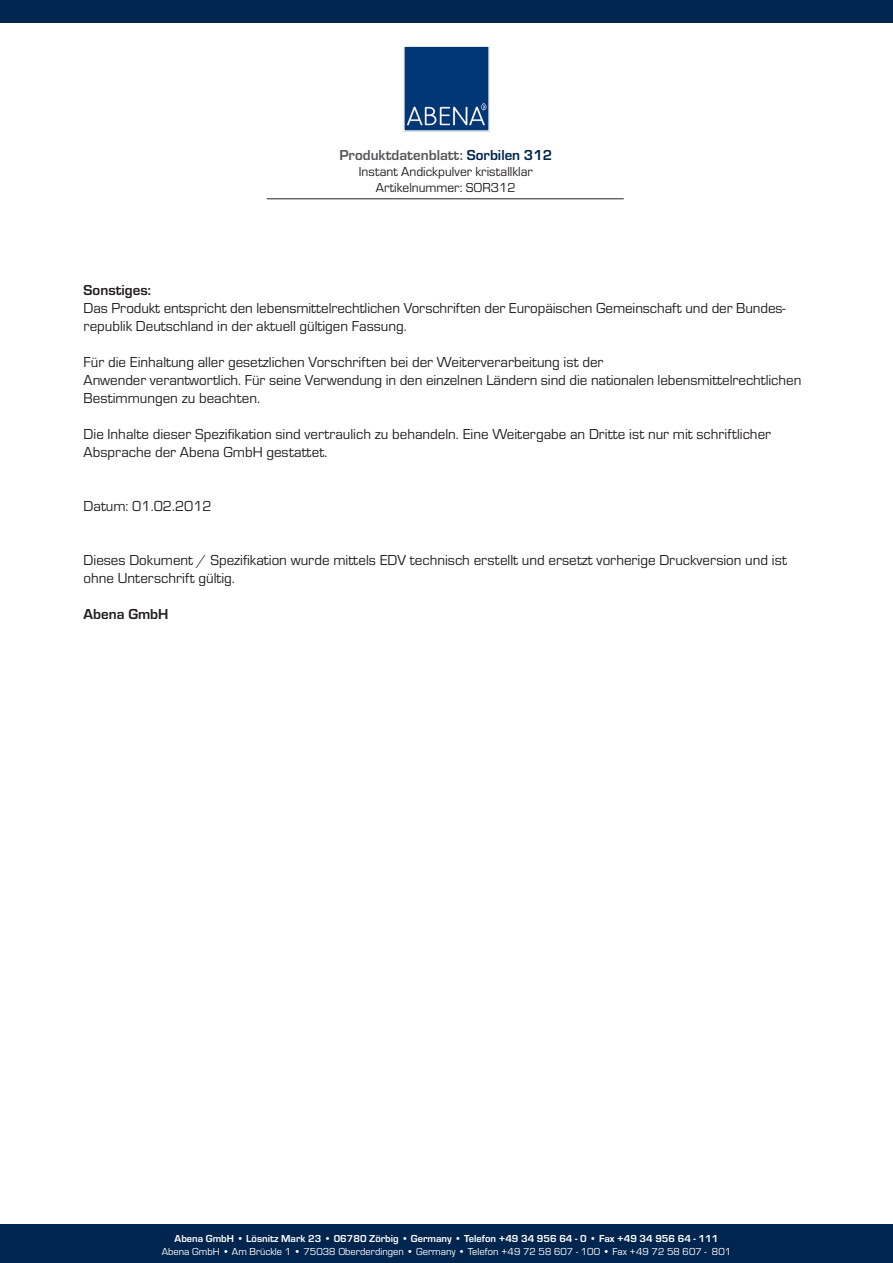
<style>
.page{position:relative;width:893px;height:1263px;background:#fff}
.page>*{position:absolute;margin:0;border:0;box-sizing:border-box;transform-origin:0 0}
.t1{font:15px/18px "Eurostile";color:#231f20}
.t2{font:700 15px "Eurostile";color:#57585a}
.t3{font:700 15px "Eurostile";color:#231f20}
.t4{font:13.5px "Eurostile";color:#231f20}
.t5{font:10.5px "Eurostile";color:#fff}
.t6{font:700 10.5px "Eurostile";color:#fff}
.s1{color:#00254e}
</style>
<div class="page">
<img style="left:406px;top:48px;width:81px;height:81px">
<div style="left:403px;top:45px;width:87px;height:87px;border:2px solid #fff"></div>
<div style="left:0;top:0;width:893px;height:23px;background:#00254e"></div>
<div style="left:0;top:1225px;width:893px;height:38px;background:#00254e"></div>
<hr style="left:267px;top:198px;width:357px;height:1px;background:#231f20">
<p class="t2" style="left:339px;top:146px;width:214px">Produktdatenblatt: <span class="s1">Sorbilen 312</span></p>
<p class="t4" style="left:359px;top:164px;width:175px">Instant Andickpulver kristallklar</p>
<p class="t4" style="left:376px;top:180px;width:141px">Artikelnummer: SOR312</p>
<p class="t3" style="left:84px;top:281px;width:69px">Sonstiges:</p>
<p class="t1" style="left:84px;top:299px;width:703px">Das Produkt entspricht den lebensmittelrechtlichen Vorschriften der Europäischen Gemeinschaft und der Bundes&shy;republik Deutschland in der aktuell gültigen Fassung.</p>
<p class="t1" style="left:84px;top:353px;width:521px">Für die Einhaltung aller gesetzlichen Vorschriften bei der Weiterverarbeitung ist der</p>
<p class="t1" style="left:84px;top:371px;width:719px">Anwender verantwortlich. Für seine Verwendung in den einzelnen Ländern sind die nationalen lebensmittelrechtlichen<br>Bestimmungen zu beachten.</p>
<p class="t1" style="left:84px;top:425px;width:689px">Die Inhalte dieser Spezifikation sind vertraulich zu behandeln. Eine Weitergabe an Dritte ist nur mit schriftlicher<br>Absprache der Abena GmbH gestattet.</p>
<p class="t1" style="left:84px;top:497px;width:130px">Datum: 01.02.2012</p>
<p class="t1" style="left:84px;top:551px;width:705px">Dieses Dokument / Spezifikation wurde mittels EDV technisch erstellt und ersetzt vorherige Druckversion und ist ohne Unterschrift gültig.</p>
<p class="t3" style="left:84px;top:605px;width:86px">Abena GmbH</p>
<p class="t6" style="left:175px;top:1233px;width:545px">Abena GmbH • Lösnitz Mark 23 • 06780 Zörbig • Germany • Telefon +49 34 956 64 - 0 • Fax +49 34 956 64 - 111</p>
<p class="t5" style="left:162px;top:1245px;width:571px">Abena GmbH • Am Brückle 1 • 75038 Oberderdingen • Germany • Telefon +49 72 58 607 - 100 • Fax +49 72 58 607 - 801</p>
</div>
